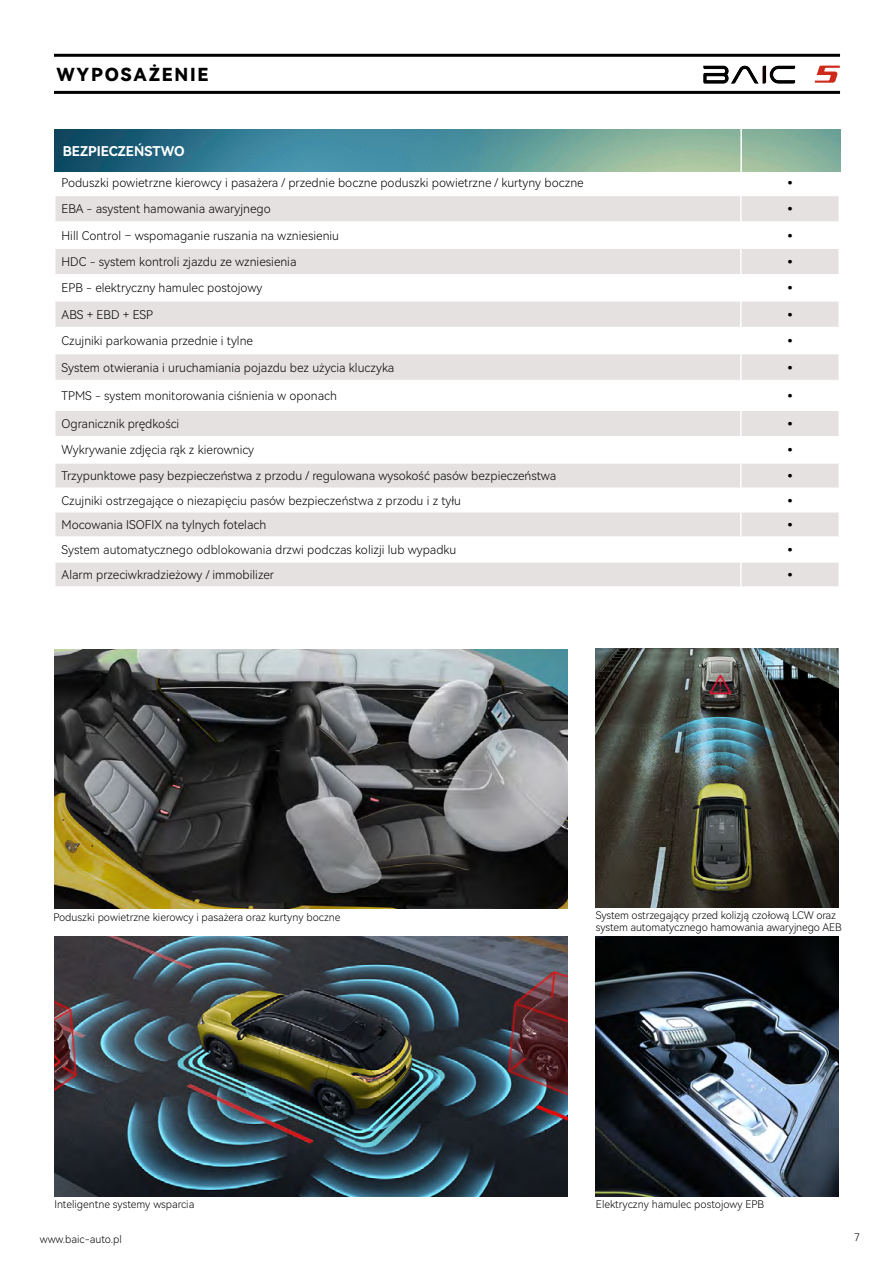
<style>
.page{position:relative;width:893px;height:1263px;background:#fff}
.page>*{position:absolute;margin:0;border:0;box-sizing:border-box;transform-origin:0 0}
.t1{font:18px "Harmony OS Sans SC Black";letter-spacing:.1em;color:#000}
.t2{font:13.5px "Harmony OS Sans SC Bold";color:#fff}
.t3{font:12px "Harmony OS Sans SC Light";color:#000}
.t4{font:12px "Harmony OS Sans SC Bold";color:#000}
.t5{font:10.5px/12px "Harmony OS Sans SC Light";letter-spacing:-.01em;color:#000}
</style>
<div class="page">
<hr style="left:54px;top:54px;width:786px;height:3px;background:#000">
<hr style="left:54px;top:91px;width:786px;height:3px;background:#000">
<svg style="left:56px;top:196px;width:782px;height:390px;fill:#e4e1e0"></svg>
<hr style="left:740px;top:196px;width:2px;height:26px;background:#fff">
<hr style="left:740px;top:222px;width:2px;height:25px;background:#fff">
<hr style="left:54px;top:247px;width:687px;height:2px;background:#fff">
<hr style="left:741px;top:247px;width:99px;height:2px;background:#fff">
<hr style="left:740px;top:249px;width:2px;height:25px;background:#fff">
<hr style="left:740px;top:275px;width:2px;height:25px;background:#fff">
<hr style="left:54px;top:300px;width:687px;height:2px;background:#fff">
<hr style="left:741px;top:300px;width:99px;height:2px;background:#fff">
<hr style="left:740px;top:302px;width:2px;height:25px;background:#fff">
<hr style="left:740px;top:327px;width:2px;height:26px;background:#fff">
<hr style="left:54px;top:353px;width:687px;height:1px;background:#fff">
<hr style="left:741px;top:353px;width:99px;height:1px;background:#fff">
<hr style="left:740px;top:354px;width:2px;height:26px;background:#fff">
<hr style="left:740px;top:380px;width:2px;height:29px;background:#fff">
<hr style="left:54px;top:409px;width:687px;height:2px;background:#fff">
<hr style="left:741px;top:409px;width:99px;height:2px;background:#fff">
<hr style="left:740px;top:411px;width:2px;height:25px;background:#fff">
<hr style="left:740px;top:437px;width:2px;height:25px;background:#fff">
<hr style="left:54px;top:462px;width:687px;height:2px;background:#fff">
<hr style="left:741px;top:462px;width:99px;height:2px;background:#fff">
<hr style="left:740px;top:464px;width:2px;height:24px;background:#fff">
<hr style="left:740px;top:488px;width:2px;height:23px;background:#fff">
<hr style="left:54px;top:511px;width:687px;height:1px;background:#fff">
<hr style="left:741px;top:511px;width:99px;height:1px;background:#fff">
<hr style="left:740px;top:512px;width:2px;height:25px;background:#fff">
<hr style="left:740px;top:537px;width:2px;height:24px;background:#fff">
<hr style="left:54px;top:561px;width:687px;height:2px;background:#fff">
<hr style="left:741px;top:561px;width:99px;height:2px;background:#fff">
<hr style="left:740px;top:563px;width:2px;height:23px;background:#fff">
<hr style="left:56px;top:222px;width:685px;height:1px;background:#fff">
<hr style="left:741px;top:222px;width:97px;height:1px;background:#fff">
<hr style="left:56px;top:274px;width:685px;height:1px;background:#fff">
<hr style="left:741px;top:274px;width:97px;height:1px;background:#fff">
<hr style="left:56px;top:327px;width:685px;height:1px;background:#fff">
<hr style="left:741px;top:327px;width:97px;height:1px;background:#fff">
<hr style="left:56px;top:380px;width:685px;height:1px;background:#fff">
<hr style="left:741px;top:380px;width:97px;height:1px;background:#fff">
<hr style="left:56px;top:436px;width:685px;height:1px;background:#fff">
<hr style="left:741px;top:436px;width:97px;height:1px;background:#fff">
<hr style="left:56px;top:488px;width:685px;height:1px;background:#fff">
<hr style="left:741px;top:488px;width:97px;height:1px;background:#fff">
<hr style="left:56px;top:537px;width:685px;height:1px;background:#fff">
<hr style="left:741px;top:537px;width:97px;height:1px;background:#fff">
<img style="left:54px;top:650px;width:513px;height:259px">
<img style="left:596px;top:648px;width:243px;height:260px">
<img style="left:54px;top:937px;width:513px;height:259px">
<img style="left:596px;top:937px;width:243px;height:259px">
<img style="left:54px;top:130px;width:786px;height:41px">
<hr style="left:740px;top:125px;width:2px;height:51px;background:#fff">
<svg style="left:815px;top:66px;width:25px;height:17px"></svg>
<img style="left:703px;top:65px;width:93px;height:19px">
<h1 class="t1" style="left:56px;top:62px;width:154px">WYPOSAŻENIE</h1>
<p class="t2" style="left:63px;top:142px;width:123px">BEZPIECZEŃSTWO</p>
<p class="t3" style="left:62px;top:174px;width:524px">Poduszki powietrzne kierowcy i pasażera / przednie boczne poduszki powietrzne / kurtyny boczne</p>
<p class="t4" style="left:784px;top:174px;width:13px">•</p>
<p class="t3" style="left:62px;top:200px;width:211px">EBA - asystent hamowania awaryjnego</p>
<p class="t4" style="left:784px;top:200px;width:13px">•</p>
<p class="t3" style="left:62px;top:227px;width:279px">Hill Control – wspomaganie ruszania na wzniesieniu</p>
<p class="t4" style="left:784px;top:227px;width:13px">•</p>
<p class="t3" style="left:62px;top:253px;width:236px">HDC - system kontroli zjazdu ze wzniesienia</p>
<p class="t4" style="left:784px;top:253px;width:13px">•</p>
<p class="t3" style="left:62px;top:280px;width:202px">EPB - elektryczny hamulec postojowy</p>
<p class="t4" style="left:784px;top:280px;width:13px">•</p>
<p class="t3" style="left:62px;top:306px;width:93px">ABS + EBD + ESP</p>
<p class="t4" style="left:784px;top:306px;width:13px">•</p>
<p class="t3" style="left:62px;top:332px;width:193px">Czujniki parkowania przednie i tylne</p>
<p class="t4" style="left:784px;top:332px;width:13px">•</p>
<p class="t3" style="left:62px;top:359px;width:334px">System otwierania i uruchamiania pojazdu bez użycia kluczyka</p>
<p class="t4" style="left:784px;top:359px;width:13px">•</p>
<p class="t3" style="left:62px;top:387px;width:277px">TPMS - system monitorowania ciśnienia w oponach</p>
<p class="t4" style="left:784px;top:387px;width:13px">•</p>
<p class="t3" style="left:62px;top:415px;width:119px">Ogranicznik prędkości</p>
<p class="t4" style="left:784px;top:415px;width:13px">•</p>
<p class="t3" style="left:62px;top:442px;width:194px">Wykrywanie zdjęcia rąk z kierownicy</p>
<p class="t4" style="left:784px;top:442px;width:13px">•</p>
<p class="t3" style="left:62px;top:467px;width:496px">Trzypunktowe pasy bezpieczeństwa z przodu / regulowana wysokość pasów bezpieczeństwa</p>
<p class="t4" style="left:784px;top:467px;width:13px">•</p>
<p class="t3" style="left:62px;top:492px;width:401px">Czujniki ostrzegające o niezapięciu pasów bezpieczeństwa z przodu i z tyłu</p>
<p class="t4" style="left:784px;top:492px;width:13px">•</p>
<p class="t3" style="left:62px;top:516px;width:206px">Mocowania ISOFIX na tylnych fotelach</p>
<p class="t4" style="left:784px;top:516px;width:13px">•</p>
<p class="t3" style="left:62px;top:541px;width:396px">System automatycznego odblokowania drzwi podczas kolizji lub wypadku</p>
<p class="t4" style="left:784px;top:541px;width:13px">•</p>
<p class="t3" style="left:62px;top:566px;width:214px">Alarm przeciwkradzieżowy / immobilizer</p>
<p class="t4" style="left:784px;top:566px;width:13px">•</p>
<p class="t5" style="left:53px;top:911px;width:289px">Poduszki powietrzne kierowcy i pasażera oraz kurtyny boczne</p>
<p class="t5" style="left:596px;top:909px;width:247px">System ostrzegający przed kolizją czołową LCW oraz system automatycznego hamowania awaryjnego AEB</p>
<p class="t5" style="left:54px;top:1198px;width:141px">Inteligentne systemy wsparcia</p>
<p class="t5" style="left:596px;top:1198px;width:170px">Elektryczny hamulec postojowy EPB</p>
<p class="t5" style="left:40px;top:1233px;width:84px">www.baic-auto.pl</p>
<p class="t5" style="left:854px;top:1231px;width:7px">7</p>
</div>
